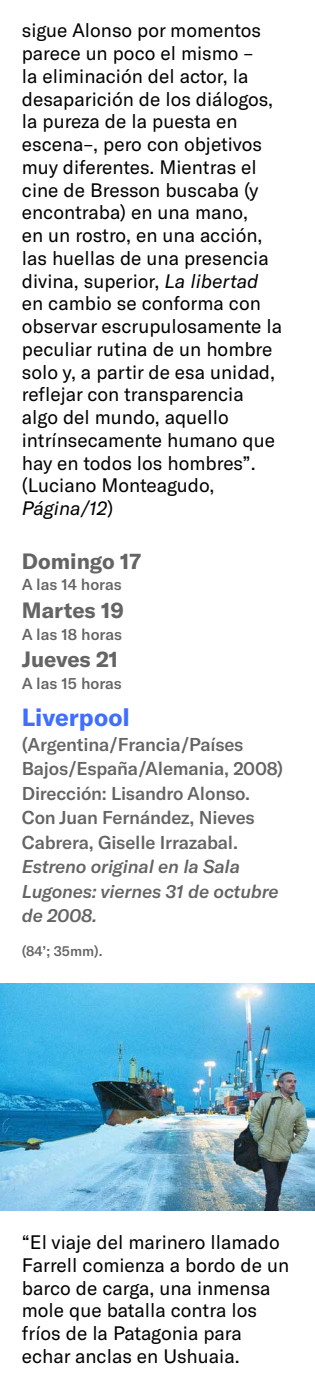
<style>
.page{position:relative;width:315px;height:1400px;background:#fff}
.page>*{position:absolute;margin:0;border:0;box-sizing:border-box;transform-origin:0 0}
.t1{font:700 24.5px "GT America";color:#406eff}
.t2{font:700 21.88px "GT America";color:#646464}
.t3{font:19.25px/22.8px "GT America";color:#000}
.t4{font:500 18.38px/24.5px "GT America";letter-spacing:-.01em;color:#646464}
.t5{font:italic 500 18.38px/24.5px "GT America";letter-spacing:-.01em;color:#646464}
.t6{font:500 15.75px "GT America";color:#646464}
.t7{font:500 14px "GT America";color:#646464}
.s1{font-style:italic}
</style>
<div class="page">
<img style="left:0;top:984px;width:315px;height:226px">
<p class="t3" style="left:22px;top:19px;width:262px">sigue Alonso por momentos parece un poco el mismo –<br>la eliminación del actor, la desaparición de los diálogos, la pureza de la puesta en escena–, pero con objetivos muy diferentes. Mientras el cine de Bresson buscaba (y encontraba) en una mano,<br>en un rostro, en una acción, las huellas de una presencia divina, superior, <span class="s1">La libertad </span>en cambio se conforma con observar escrupulosamente la peculiar rutina de un hombre solo y, a partir de esa unidad, reflejar con transparencia algo del mundo, aquello intrínsecamente humano que hay en todos los hombres”. (Luciano Monteagudo,<br><span class="s1">Página/12</span>)</p>
<p class="t2" style="left:22px;top:547px;width:121px">Domingo 17</p>
<p class="t6" style="left:22px;top:575px;width:101px">A las 14 horas</p>
<p class="t2" style="left:22px;top:596px;width:103px">Martes 19</p>
<p class="t6" style="left:22px;top:625px;width:102px">A las 18 horas</p>
<p class="t2" style="left:22px;top:646px;width:98px">Jueves 21</p>
<p class="t6" style="left:22px;top:674px;width:101px">A las 15 horas</p>
<p class="t1" style="left:22px;top:702px;width:110px">Liverpool</p>
<p class="t4" style="left:22px;top:732px;width:263px">(Argentina/Francia/Países<br>Bajos/España/Alemania, 2008)<br>Dirección: Lisandro Alonso.<br>Con Juan Fernández, Nieves<br>Cabrera, Giselle Irrazabal.</p>
<p class="t5" style="left:22px;top:854px;width:258px">Estreno original en la Sala<br>Lugones: viernes 31 de octubre de 2008.</p>
<p class="t7" style="left:22px;top:942px;width:82px">(84’; 35mm).</p>
<p class="t3" style="left:22px;top:1231px;width:269px">“El viaje del marinero llamado<br>Farrell comienza a bordo de un barco de carga, una inmensa mole que batalla contra los fríos de la Patagonia para echar anclas en Ushuaia.</p>
</div>
